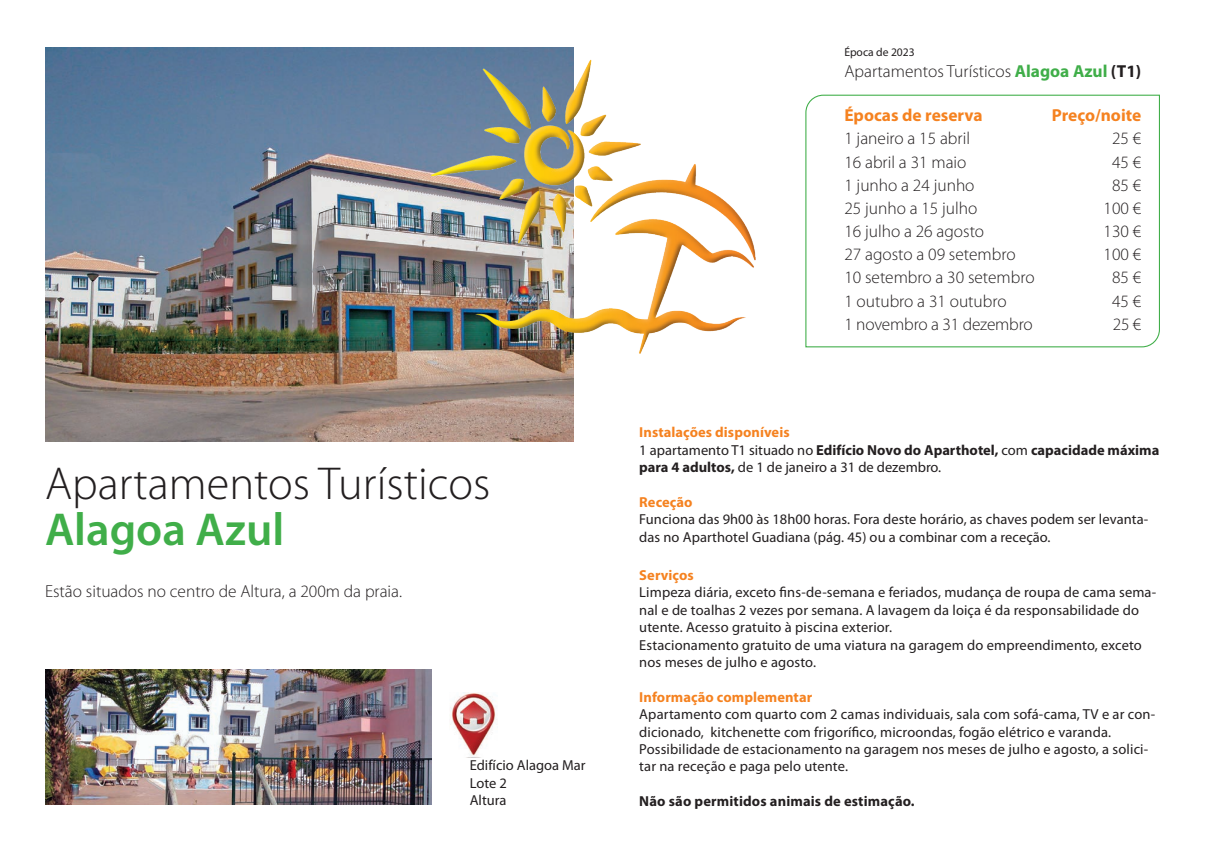
<style>
.page{position:relative;width:1205px;height:851px;background:#fff}
.page>*{position:absolute;margin:0;border:0;box-sizing:border-box;transform-origin:0 0}
.t1{font:300 46.38px "Myriad Pro";color:#231f20}
.t2{font:600 46.38px "Myriad Pro";color:#40ae49}
.t3{font:300 17.38px "Myriad Pro";color:#231f20}
.t4{font:700 17.38px "Myriad Pro";color:#f58220}
.t5{font:14.5px/17.4px "Myriad Pro";letter-spacing:.01em;color:#231f20}
.t6{font:700 14.5px/17.4px "Myriad Pro";letter-spacing:.005em;color:#231f20}
.t7{font:700 14.5px "Myriad Pro";letter-spacing:.005em;color:#f58220}
.t8{font:11.62px "Myriad Pro";color:#231f20}
.s1{font-weight:700;color:#40ae49}
.s2{font-weight:700}
.s3{color:#f58220}
.s4{font-weight:400}
</style>
<div class="page">
<img style="left:45px;top:48px;width:529px;height:393px">
<img style="left:45px;top:669px;width:386px;height:135px">
<img style="left:450px;top:692px;width:47px;height:65px">
<svg style="left:805px;top:94px;width:355px;height:254px"></svg>
<img style="left:431px;top:60px;width:324px;height:293px">
<h1 class="t1" style="left:45px;top:457px;width:447px">Apartamentos Turísticos</h1>
<h1 class="t2" style="left:45px;top:503px;width:241px">Alagoa Azul</h1>
<p class="t3" style="left:45px;top:581px;width:359px">Estão situados no centro de Altura, a 200m da praia.</p>
<p class="t5" style="left:470px;top:756px;width:117px">Edifício Alagoa Mar<br>Lote 2<br>Altura</p>
<p class="t8" style="left:844px;top:46px;width:72px">Época de 2023</p>
<p class="t3" style="left:844px;top:62px;width:299px">Apartamentos Turísticos <span class="s1">Alagoa Azul</span> <span class="s2">(T1)</span></p>
<p class="t4" style="left:844px;top:106px;width:140px">Épocas de reserva</p>
<p class="t4" style="left:1052px;top:106px;width:91px">Preço/noite</p>
<p class="t3" style="left:844px;top:129px;width:127px">1 janeiro a 15 abril</p>
<p class="t3" style="left:1112px;top:129px;width:31px">25 €</p>
<p class="t3" style="left:844px;top:152px;width:124px">16 abril a 31 maio</p>
<p class="t3" style="left:1112px;top:152px;width:31px">45 €</p>
<p class="t3" style="left:844px;top:175px;width:132px">1 junho a 24 junho</p>
<p class="t3" style="left:1112px;top:175px;width:31px">85 €</p>
<p class="t3" style="left:844px;top:198px;width:135px">25 junho a 15 julho</p>
<p class="t3" style="left:1103px;top:198px;width:39px">100 €</p>
<p class="t3" style="left:844px;top:222px;width:141px">16 julho a 26 agosto</p>
<p class="t3" style="left:1103px;top:222px;width:39px">130 €</p>
<p class="t3" style="left:844px;top:245px;width:173px">27 agosto a 09 setembro</p>
<p class="t3" style="left:1103px;top:245px;width:39px">100 €</p>
<p class="t3" style="left:844px;top:268px;width:192px">10 setembro a 30 setembro</p>
<p class="t3" style="left:1112px;top:268px;width:31px">85 €</p>
<p class="t3" style="left:844px;top:291px;width:164px">1 outubro a 31 outubro</p>
<p class="t3" style="left:1112px;top:291px;width:31px">45 €</p>
<p class="t3" style="left:844px;top:314px;width:190px">1 novembro a 31 dezembro</p>
<p class="t3" style="left:1112px;top:314px;width:30px">25 €</p>
<p class="t6" style="left:639px;top:424px;width:521px"><span class="s3">Instalações disponíveis<br></span><span class="s4">1 apartamento T1 situado no</span> Edifício Novo do Aparthotel, <span class="s4">com</span> capacidade máxima para 4 adultos, <span class="s4">de 1 de janeiro a 31 de dezembro.</span></p>
<p class="t7" style="left:639px;top:494px;width:55px">Receção</p>
<p class="t5" style="left:639px;top:511px;width:510px">Funciona das 9h00 às 18h00 horas. Fora deste horário, as chaves podem ser levanta&shy;das no Aparthotel Guadiana (pág. 45) ou a combinar com a receção.</p>
<p class="t7" style="left:639px;top:567px;width:56px">Serviços</p>
<p class="t5" style="left:639px;top:584px;width:518px">Limpeza diária, exceto fins-de-semana e feriados, mudança de roupa de cama sema&shy;nal e de toalhas 2 vezes por semana. A lavagem da loiça é da responsabilidade do utente. Acesso gratuito à piscina exterior.<br>Estacionamento gratuito de uma viatura na garagem do empreendimento, exceto nos meses de julho e agosto.</p>
<p class="t7" style="left:639px;top:688px;width:174px">Informação complementar</p>
<p class="t5" style="left:639px;top:705px;width:517px">Apartamento com quarto com 2 camas individuais, sala com sofá-cama, TV e ar con&shy;dicionado, kitchenette com frigorífico, microondas, fogão elétrico e varanda.<br>Possibilidade de estacionamento na garagem nos meses de julho e agosto, a solici&shy;tar na receção e paga pelo utente.</p>
<p class="t6" style="left:639px;top:792px;width:277px">Não são permitidos animais de estimação.</p>
</div>
